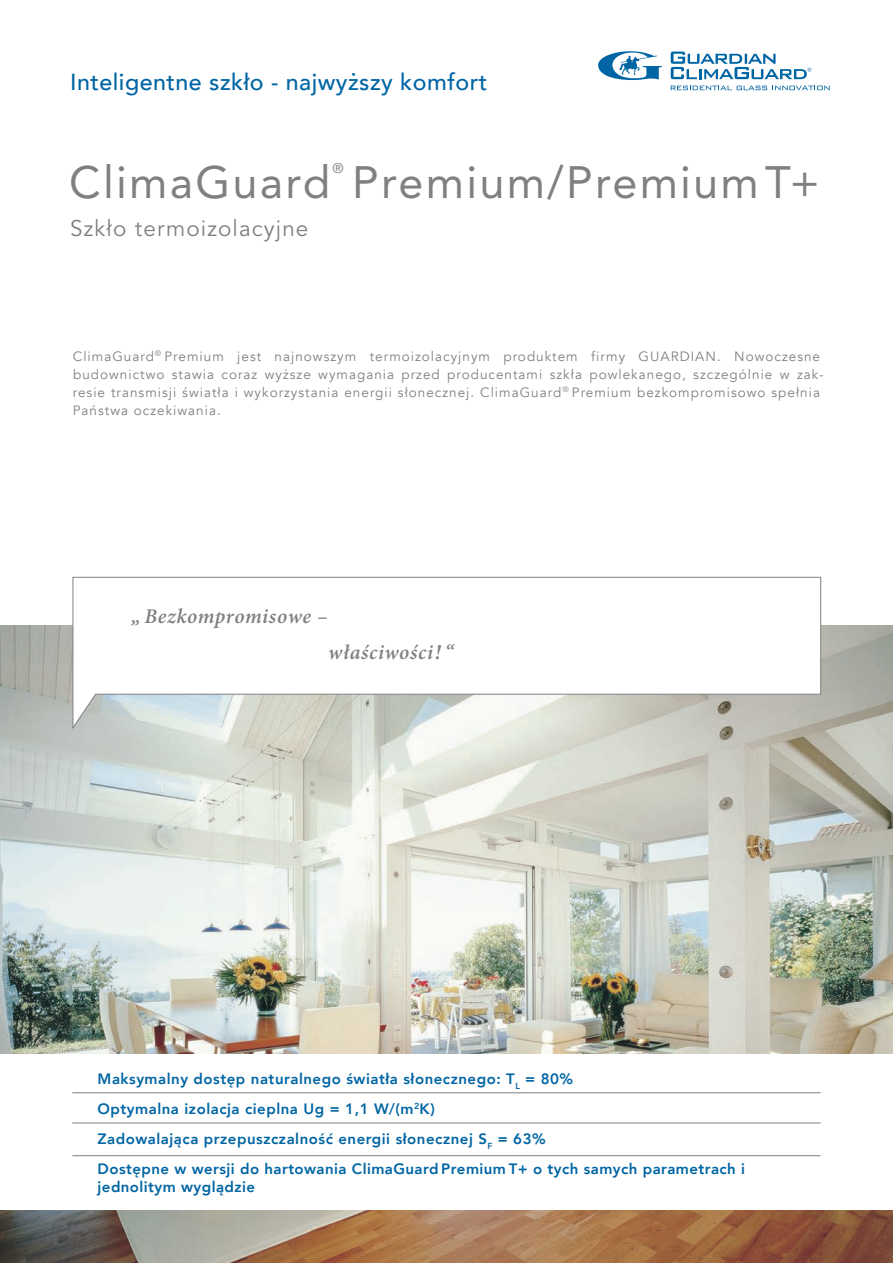
<style>
.page{position:relative;width:893px;height:1263px;background:#fff}
.page>*{position:absolute;margin:0;border:0;box-sizing:border-box;transform-origin:0 0}
.t1{font:45px "Avenir LT Std";letter-spacing:.05em;color:#808083}
.t2{font:500 23.25px "Avenir LT Com";letter-spacing:.02em;color:#0065a4}
.t3{font:22.5px "Avenir LT Std";letter-spacing:.05em;color:#808083}
.t4{font:italic 600 21px "PI Minion";letter-spacing:.03em;color:#808083}
.t5{font:800 15px/30px "Avenir LT Com";letter-spacing:.035em;color:#0065a4}
.t6{font:13.95px "Avenir LT Std";color:#808083}
.t7{font:13.5px/18px "Avenir LT Com";letter-spacing:.075em;color:#808083}
</style>
<div class="page">
<img style="left:0;top:625px;width:893px;height:638px">
<svg style="left:598px;top:51px;width:64px;height:29px"></svg>
<svg style="left:671px;top:52px;width:140px;height:27px"></svg>
<svg style="left:671px;top:86px;width:159px;height:4px"></svg>
<svg style="left:72px;top:576px;width:749px;height:154px"></svg>
<div style="left:0;top:1054px;width:893px;height:155px;background:#fff"></div>
<hr style="left:72px;top:1092px;width:749px;height:1px;background:#808083">
<hr style="left:72px;top:1123px;width:749px;height:1px;background:#808083">
<hr style="left:72px;top:1155px;width:749px;height:1px;background:#808083">
<h2 class="t2" style="left:70px;top:68px;width:419px">Inteligentne szkło - najwyższy komfort</h2>
<h1 class="t1" style="left:69px;top:156px;width:263px">ClimaGuard</h1>
<p class="t6" style="left:332px;top:160px;width:13px">®</p>
<h1 class="t1" style="left:352px;top:156px;width:469px">Premium/PremiumT+</h1>
<h3 class="t3" style="left:70px;top:215px;width:240px">Szkło termoizolacyjne</h3>
<p class="t7" style="left:73px;top:347px;width:752px">ClimaGuard<sup>®</sup> Premium jest najnowszym termoizolacyjnym produktem firmy GUARDIAN. Nowoczesne budownictwo stawia coraz wyższe wymagania przed producentami szkła powlekanego, szczególnie w zak&shy;resie transmisji światła i wykorzystania energii słonecznej. ClimaGuard<sup>®</sup> Premium bezkompromisowo spełnia Państwa oczekiwania.</p>
<h3 class="t4" style="left:132px;top:604px;width:197px">„ Bezkompromisowe –</h3>
<h3 class="t4" style="left:328px;top:640px;width:127px">właściwości! “</h3>
<p class="t5" style="left:98px;top:1063px;width:649px">Maksymalny dostęp naturalnego światła słonecznego: T<sub>L</sub> = 80%<br>Optymalna izolacja cieplna Ug = 1,1 W/(m<sup>2</sup>K)<br>Zadowalająca przepuszczalność energii słonecznej S<sub>F</sub> = 63%<br>Dostępne w wersji do hartowania ClimaGuard Premium T+ o tych samych parametrach i</p>
<p class="t5" style="left:98px;top:1171px;width:159px">jednolitym wyglądzie</p>
</div>
